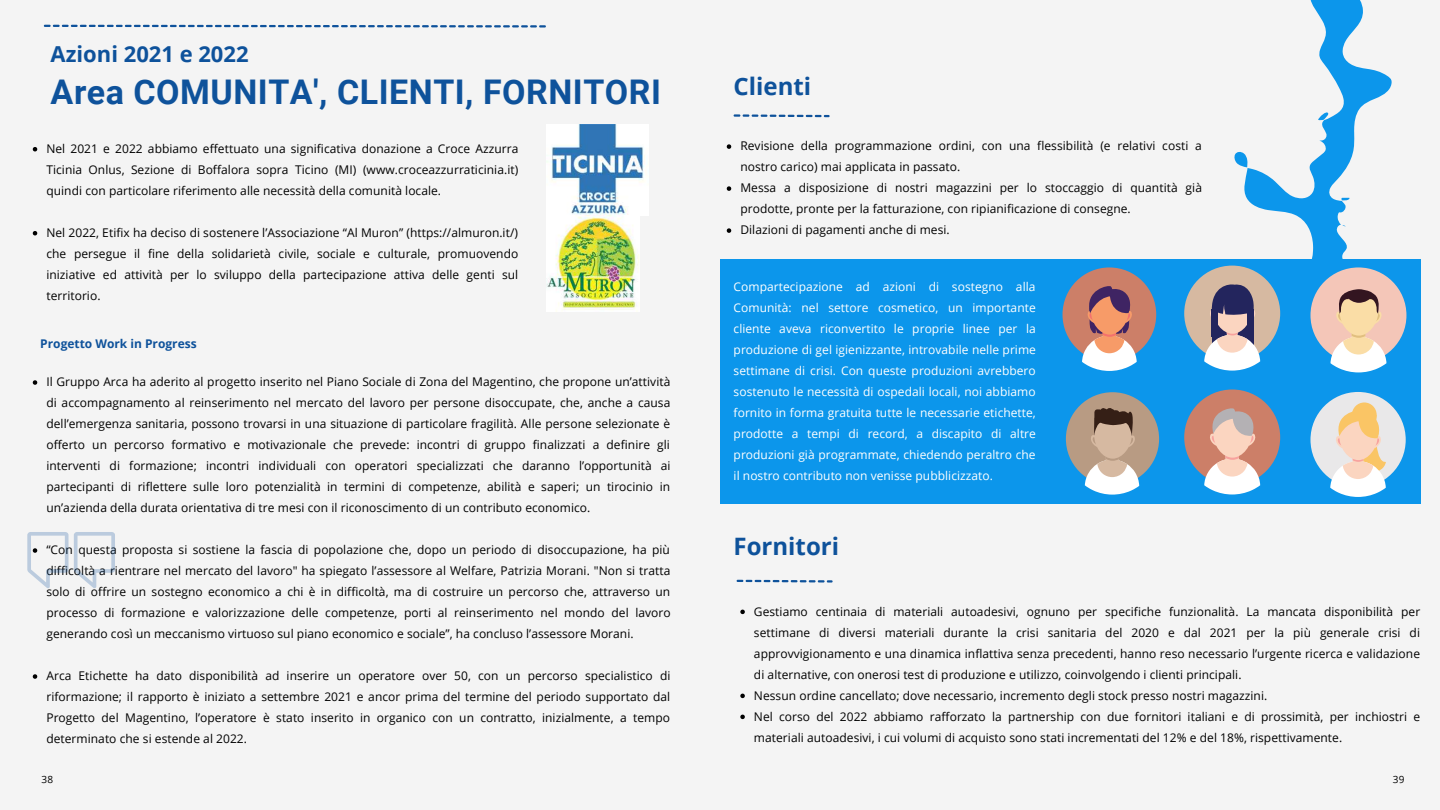
<style>
.page{position:relative;width:1440px;height:810px;background:#f4f4f4}
.page>*{position:absolute;margin:0;border:0;box-sizing:border-box;transform-origin:0 0}
.t1{font:700 34px "Roboto";letter-spacing:.015em;color:#0e529b}
.t2{font:700 24px "Open Sans";color:#0e529b}
.t3{font:700 22px "Open Sans";color:#0e529b}
.t4{font:12px/21px "Open Sans";letter-spacing:.005em;color:#000;text-align:justify}
.t5{font:12px/21px "Open Sans";letter-spacing:.005em;color:#fff;text-align:justify}
.t6{font:700 12px "Open Sans";color:#0e529b}
.t7{font:10px "Open Sans";color:#000}
</style>
<div class="page">
<svg style="left:33px;top:380px;width:4px;height:5px"></svg>
<svg style="left:33px;top:674px;width:4px;height:5px"></svg>
<svg style="left:44px;top:25px;width:502px;height:3px"></svg>
<svg style="left:28px;top:532px;width:87px;height:56px"></svg>
<img style="left:547px;top:124px;width:101px;height:92px">
<img style="left:547px;top:216px;width:93px;height:96px">
<div style="left:720px;top:259px;width:701px;height:245px;background:#0c96eb"></div>
<div style="left:1184px;top:266px;width:96px;height:95px;background:#d6b9a1;border-radius:50%"></div>
<div style="left:1310px;top:267px;width:96px;height:96px;background:#f4c6b8;border-radius:50%"></div>
<svg style="left:1204px;top:0;width:188px;height:372px"></svg>
<div style="left:1184px;top:390px;width:96px;height:95px;background:#cc7f68;border-radius:50%"></div>
<svg style="left:1204px;top:408px;width:56px;height:86px"></svg>
<div style="left:1310px;top:392px;width:96px;height:96px;background:#e9e8e9;border-radius:50%"></div>
<div style="left:1352px;top:402px;width:25px;height:25px;background:#fac565;border-radius:50%"></div>
<svg style="left:1330px;top:409px;width:56px;height:88px"></svg>
<div style="left:1066px;top:392px;width:93px;height:94px;background:#b89b83;border-radius:50%"></div>
<svg style="left:1085px;top:408px;width:54px;height:87px"></svg>
<div style="left:1063px;top:267px;width:93px;height:95px;background:#cc7f68;border-radius:50%"></div>
<svg style="left:1082px;top:286px;width:55px;height:85px"></svg>
<svg style="left:734px;top:114px;width:96px;height:3px"></svg>
<svg style="left:737px;top:580px;width:96px;height:3px"></svg>
<svg style="left:33px;top:147px;width:4px;height:4px"></svg>
<svg style="left:33px;top:231px;width:4px;height:4px"></svg>
<svg style="left:727px;top:144px;width:4px;height:5px"></svg>
<svg style="left:727px;top:186px;width:4px;height:5px"></svg>
<svg style="left:727px;top:228px;width:4px;height:5px"></svg>
<svg style="left:740px;top:610px;width:5px;height:4px"></svg>
<svg style="left:740px;top:694px;width:5px;height:4px"></svg>
<svg style="left:740px;top:715px;width:5px;height:4px"></svg>
<h3 class="t3" style="left:51px;top:39px;width:199px">Azioni 2021 e 2022</h3>
<h1 class="t1" style="left:51px;top:72px;width:612px">Area COMUNITA', CLIENTI, FORNITORI</h1>
<p class="t4" style="left:46px;top:138px;width:473px">Nel 2021 e 2022 abbiamo effettuato una significativa donazione a Croce Azzurra Ticinia Onlus, Sezione di Boffalora sopra Ticino (MI) (www.croceazzurraticinia.it) quindi con particolare riferimento alle necessità della comunità locale.</p>
<p class="t4" style="left:46px;top:222px;width:473px">Nel 2022, Etifix ha deciso di sostenere l’Associazione “Al Muron” (https://almuron.it/) che persegue il fine della solidarietà civile, sociale e culturale, promuovendo iniziative ed attività per lo sviluppo della partecipazione attiva delle genti sul territorio.</p>
<p class="t6" style="left:40px;top:335px;width:158px">Progetto Work in Progress</p>
<p class="t4" style="left:46px;top:371px;width:626px">Il Gruppo Arca ha aderito al progetto inserito nel Piano Sociale di Zona del Magentino, che propone un’attività di accompagnamento al reinserimento nel mercato del lavoro per persone disoccupate, che, anche a causa dell’emergenza sanitaria, possono trovarsi in una situazione di particolare fragilità. Alle persone selezionate è offerto un percorso formativo e motivazionale che prevede: incontri di gruppo finalizzati a definire gli interventi di formazione; incontri individuali con operatori specializzati che daranno l’opportunità ai partecipanti di riflettere sulle loro potenzialità in termini di competenze, abilità e saperi; un tirocinio in un’azienda della durata orientativa di tre mesi con il riconoscimento di un contributo economico.</p>
<p class="t4" style="left:46px;top:539px;width:626px">“Con questa proposta si sostiene la fascia di popolazione che, dopo un periodo di disoccupazione, ha più difficoltà a rientrare nel mercato del lavoro" ha spiegato l’assessore al Welfare, Patrizia Morani. "Non si tratta solo di offrire un sostegno economico a chi è in difficoltà, ma di costruire un percorso che, attraverso un processo di formazione e valorizzazione delle competenze, porti al reinserimento nel mondo del lavoro generando così un meccanismo virtuoso sul piano economico e sociale”, ha concluso l’assessore Morani.</p>
<p class="t4" style="left:46px;top:665px;width:626px">Arca Etichette ha dato disponibilità ad inserire un operatore over 50, con un percorso specialistico di riformazione; il rapporto è iniziato a settembre 2021 e ancor prima del termine del periodo supportato dal Progetto del Magentino, l’operatore è stato inserito in organico con un contratto, inizialmente, a tempo determinato che si estende al 2022.</p>
<h2 class="t2" style="left:734px;top:70px;width:79px">Clienti</h2>
<p class="t4" style="left:740px;top:135px;width:463px;text-align:left">Revisione della programmazione ordini, con una flessibilità (e relativi costi a nostro carico) mai applicata in passato.<br>Messa a disposizione di nostri magazzini per lo stoccaggio di quantità già prodotte, pronte per la fatturazione, con ripianificazione di consegne.<br>Dilazioni di pagamenti anche di mesi.</p>
<p class="t5" style="left:734px;top:276px;width:304px">Compartecipazione ad azioni di sostegno alla Comunità: nel settore cosmetico, un importante cliente aveva riconvertito le proprie linee per la produzione di gel igienizzante, introvabile nelle prime settimane di crisi. Con queste produzioni avrebbero sostenuto le necessità di ospedali locali, noi abbiamo fornito in forma gratuita tutte le necessarie etichette, prodotte a tempi di record, a discapito di altre produzioni già programmate, chiedendo peraltro che il nostro contributo non venisse pubblicizzato.</p>
<h2 class="t2" style="left:734px;top:529px;width:107px">Fornitori</h2>
<p class="t4" style="left:754px;top:600px;width:668px;text-align:left">Gestiamo centinaia di materiali autoadesivi, ognuno per specifiche funzionalità. La mancata disponibilità per settimane di diversi materiali durante la crisi sanitaria del 2020 e dal 2021 per la più generale crisi di approvvigionamento e una dinamica inflattiva senza precedenti, hanno reso necessario l’urgente ricerca e validazione di alternative, con onerosi test di produzione e utilizzo, coinvolgendo i clienti principali.<br>Nessun ordine cancellato; dove necessario, incremento degli stock presso nostri magazzini.<br>Nel corso del 2022 abbiamo rafforzato la partnership con due fornitori italiani e di prossimità, per inchiostri e materiali autoadesivi, i cui volumi di acquisto sono stati incrementati del 12% e del 18%, rispettivamente.</p>
<p class="t7" style="left:42px;top:773px;width:13px">38</p>
<p class="t7" style="left:1393px;top:773px;width:13px">39</p>
</div>
